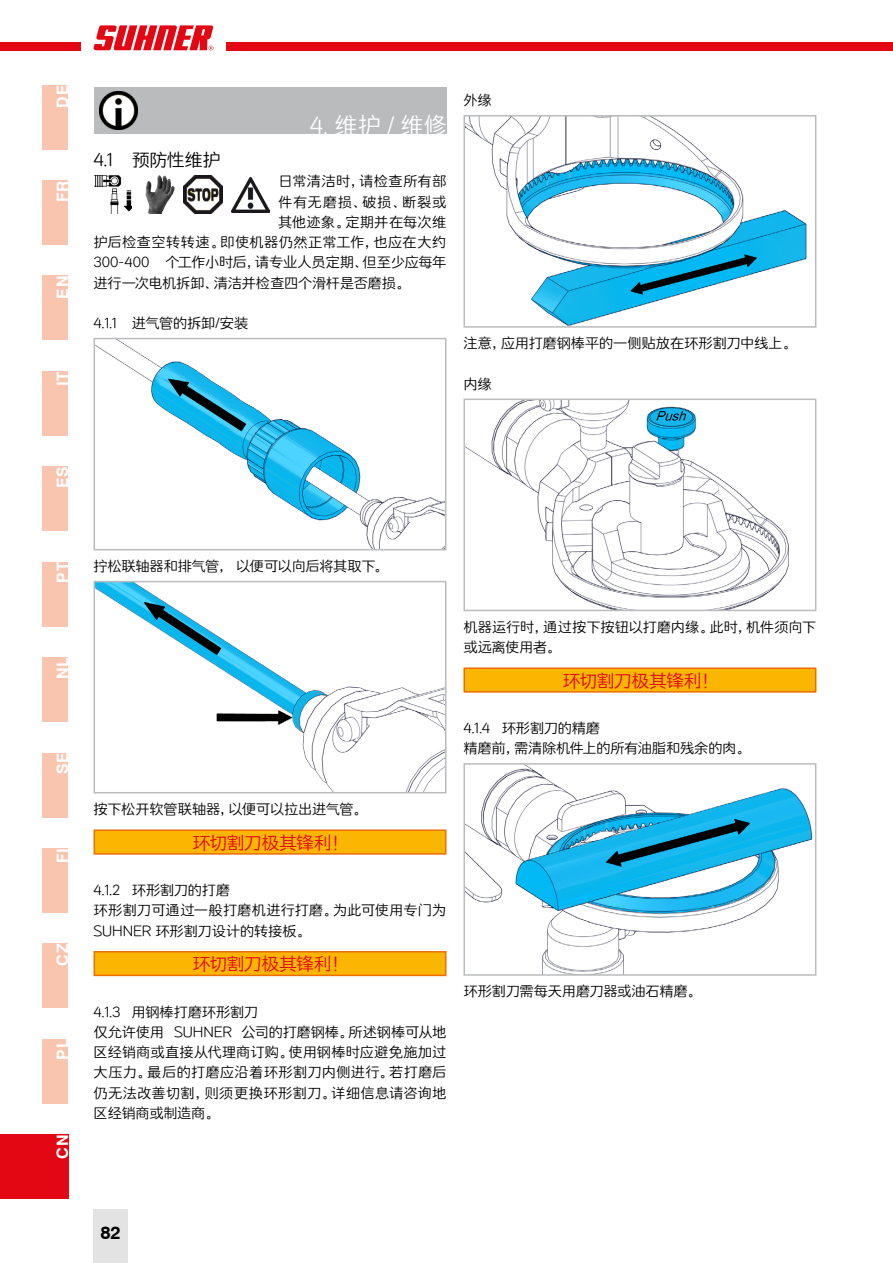
<style>
.page{position:relative;width:893px;height:1263px;background:#fff}
.page>*{position:absolute;margin:0;border:0;box-sizing:border-box;transform-origin:0 0}
.t1{font:24px "Aa Round Li";color:#fff;scale:.95 1}
.t2{font:18px "Aa Round Li";letter-spacing:-.035em;color:#e30613}
.t3{font:18px "Aa Round Li";letter-spacing:-.025em;color:#000}
.t4{font:700 18px "Swiss 721 BT";color:#000}
.t5{font:700 15.75px "Swiss 721 BT";letter-spacing:.05em;color:#fff}
.t6{font:14.25px/20.2px "Aa Round Li";letter-spacing:-.005em;color:#000}
.t7{font:14.25px "Aa Round Li";letter-spacing:-.02em;color:#000}
.t8{font:14.25px "Aa Round Li";letter-spacing:.025em;color:#000}
.t9{font:14.25px "Aa Round Li";letter-spacing:-.025em;color:#000}
.t10{font:14.25px "Aa Round Li";letter-spacing:.06em;color:#000}
.t11{font:14.25px "Aa Round Li";letter-spacing:.02em;color:#000}
</style>
<div class="page">
<img style="left:94px;top:176px;width:38px;height:38px">
<img style="left:145px;top:176px;width:30px;height:38px">
<img style="left:184px;top:176px;width:38px;height:38px">
<img style="left:231px;top:177px;width:39px;height:35px">
<div style="left:94px;top:830px;width:352px;height:24px;background:#fab600"></div>
<div style="left:94px;top:829px;width:352px;height:26px;border:2px solid #ed6d05"></div>
<div style="left:94px;top:952px;width:352px;height:23px;background:#fab600"></div>
<div style="left:94px;top:951px;width:352px;height:25px;border:2px solid #ed6d05"></div>
<div style="left:94px;top:87px;width:352px;height:47px;background:#babbbc"></div>
<img style="left:99px;top:92px;width:39px;height:38px">
<img style="left:97px;top:341px;width:346px;height:206px">
<div style="left:94px;top:338px;width:352px;height:212px;border:2px solid #babbbc"></div>
<img style="left:97px;top:584px;width:346px;height:206px">
<div style="left:94px;top:581px;width:352px;height:212px;border:2px solid #babbbc"></div>
<div style="left:464px;top:668px;width:352px;height:24px;background:#fab600"></div>
<div style="left:463px;top:667px;width:353px;height:26px;border:2px solid #ed6d05"></div>
<img style="left:466px;top:118px;width:341px;height:207px">
<div style="left:463px;top:115px;width:353px;height:213px;border:2px solid #babbbc"></div>
<img style="left:466px;top:402px;width:323px;height:206px">
<div style="left:463px;top:399px;width:353px;height:212px;border:2px solid #babbbc"></div>
<img style="left:466px;top:766px;width:347px;height:207px">
<div style="left:463px;top:763px;width:353px;height:213px;border:2px solid #babbbc"></div>
<div style="left:43px;top:1039px;width:25px;height:64px;background:#f9c5af"></div>
<div style="left:43px;top:944px;width:25px;height:64px;background:#f9c5af"></div>
<div style="left:43px;top:848px;width:25px;height:64px;background:#f9c5af"></div>
<div style="left:43px;top:753px;width:25px;height:64px;background:#f9c5af"></div>
<div style="left:43px;top:657px;width:25px;height:65px;background:#f9c5af"></div>
<div style="left:43px;top:562px;width:25px;height:64px;background:#f9c5af"></div>
<div style="left:43px;top:467px;width:25px;height:64px;background:#f9c5af"></div>
<div style="left:43px;top:371px;width:25px;height:64px;background:#f9c5af"></div>
<div style="left:43px;top:276px;width:25px;height:64px;background:#f9c5af"></div>
<div style="left:43px;top:180px;width:25px;height:65px;background:#f9c5af"></div>
<div style="left:43px;top:85px;width:25px;height:64px;background:#f9c5af"></div>
<div style="left:0;top:43px;width:893px;height:8px;background:#e30613"></div>
<div style="left:81px;top:17px;width:144px;height:42px;background:#fff"></div>
<svg style="left:93px;top:25px;width:120px;height:26px"></svg>
<div style="left:94px;top:1209px;width:34px;height:54px;background:#e3e3e3"></div>
<div style="left:0;top:1134px;width:68px;height:65px;background:#e30613"></div>
<p class="t5" style="left:53px;top:108px;width:24px;rotate:-90deg">DE</p>
<p class="t5" style="left:53px;top:202px;width:23px;rotate:-90deg">FR</p>
<p class="t5" style="left:53px;top:299px;width:24px;rotate:-90deg">EN</p>
<p class="t5" style="left:53px;top:386px;width:16px;rotate:-90deg">IT</p>
<p class="t3" style="left:94px;top:147px;width:128px">4.1 预防性维护</p>
<h1 class="t1" style="left:310px;top:109px;width:145px">4. 维护 / 维修</h1>
<p class="t8" style="left:279px;top:171px;width:169px">日常清洁时，请检查所有部</p>
<p class="t10" style="left:278px;top:192px;width:170px">件有无磨损、破损、断裂或</p>
<p class="t11" style="left:278px;top:212px;width:170px">其他迹象。定期并在每次维</p>
<p class="t8" style="left:94px;top:232px;width:354px">护后检查空转转速。即使机器仍然正常工作，也应在大约</p>
<p class="t6" style="left:94px;top:252px;width:354px">300-400 个工作小时后，请专业人员定期、但至少应每年</p>
<p class="t6" style="left:94px;top:272px;width:317px">进行一次电机拆卸、清洁并检查四个滑杆是否磨损。</p>
<p class="t7" style="left:94px;top:313px;width:156px">4.1.1 进气管的拆卸/安装</p>
<p class="t7" style="left:463px;top:90px;width:30px">外缘</p>
<p class="t6" style="left:463px;top:333px;width:334px">注意，应用打磨钢棒平的一侧贴放在环形割刀中线上。</p>
<p class="t7" style="left:463px;top:374px;width:30px">内缘</p>
<p class="t5" style="left:53px;top:488px;width:23px;rotate:-90deg">ES</p>
<p class="t5" style="left:53px;top:583px;width:22px;rotate:-90deg">PT</p>
<p class="t5" style="left:53px;top:679px;width:23px;rotate:-90deg">NL</p>
<p class="t5" style="left:53px;top:774px;width:23px;rotate:-90deg">SE</p>
<p class="t5" style="left:53px;top:863px;width:17px;rotate:-90deg">FI</p>
<p class="t5" style="left:53px;top:966px;width:23px;rotate:-90deg">CZ</p>
<p class="t5" style="left:53px;top:1059px;width:22px;rotate:-90deg">PL</p>
<p class="t5" style="left:53px;top:1159px;width:26px;rotate:-90deg">CN</p>
<p class="t9" style="left:94px;top:556px;width:295px">拧松联轴器和排气管， 以便可以向后将其取下。</p>
<p class="t6" style="left:463px;top:616px;width:354px">机器运行时，通过按下按钮以打磨内缘。此时，机件须向下或远离使用者。</p>
<p class="t2" style="left:563px;top:668px;width:156px">环切割刀极其锋利！</p>
<p class="t7" style="left:463px;top:718px;width:138px">4.1.4 环形割刀的精磨</p>
<p class="t6" style="left:463px;top:738px;width:287px">精磨前，需清除机件上的所有油脂和残余的肉。</p>
<p class="t6" style="left:94px;top:798px;width:274px">按下松开软管联轴器，以便可以拉出进气管。</p>
<p class="t2" style="left:193px;top:830px;width:156px">环切割刀极其锋利！</p>
<p class="t7" style="left:94px;top:880px;width:138px">4.1.2 环形割刀的打磨</p>
<p class="t6" style="left:94px;top:900px;width:354px">环形割刀可通过一般打磨机进行打磨。为此可使用专门为<br>SUHNER 环形割刀设计的转接板。</p>
<p class="t2" style="left:193px;top:952px;width:156px">环切割刀极其锋利！</p>
<p class="t7" style="left:94px;top:1002px;width:166px">4.1.3 用钢棒打磨环形割刀</p>
<p class="t6" style="left:94px;top:1021px;width:354px;text-align:justify">仅允许使用 SUHNER 公司的打磨钢棒。所述钢棒可从地区经销商或直接从代理商订购。使用钢棒时应避免施加过大压力。最后的打磨应沿着环形割刀内侧进行。若打磨后仍无法改善切割，则须更换环形割刀。详细信息请咨询地区经销商或制造商。</p>
<p class="t6" style="left:463px;top:981px;width:238px">环形割刀需每天用磨刀器或油石精磨。</p>
<p class="t4" style="left:100px;top:1222px;width:22px">82</p>
</div>
